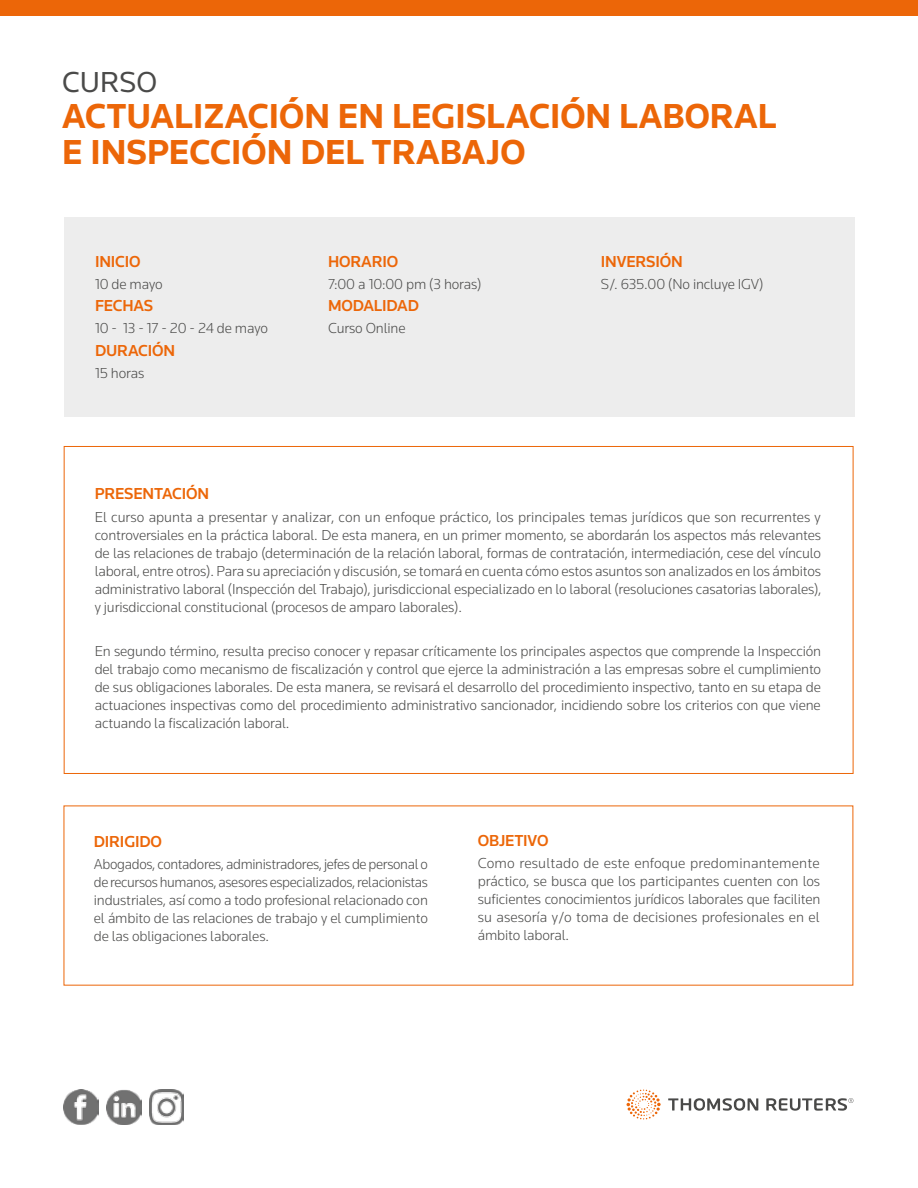
<style>
.page{position:relative;width:918px;height:1188px;background:#fff}
.page>*{position:absolute;margin:0;border:0;box-sizing:border-box;transform-origin:0 0}
.t1{font:700 36px/36px "Knowledge";color:#ec6608}
.t2{font:30px "Knowledge";color:#4a4a49}
.t3{font:500 16.5px "Knowledge";letter-spacing:-.01em;color:#ec6608}
.t4{font:300 15px/18px "Knowledge";letter-spacing:-.01em;color:#4a4a49;text-align:justify}
</style>
<div class="page">
<div style="left:64px;top:217px;width:790px;height:200px;background:#ededed"></div>
<div style="left:0;top:0;width:918px;height:16px;background:#ec6608"></div>
<img style="left:64px;top:1090px;width:34px;height:34px">
<img style="left:149px;top:1090px;width:35px;height:34px">
<img style="left:106px;top:1090px;width:35px;height:34px">
<svg style="left:627px;top:1090px;width:34px;height:29px"></svg>
<svg style="left:668px;top:1098px;width:185px;height:13px"></svg>
<h2 class="t2" style="left:62px;top:63px;width:96px">CURSO</h2>
<h1 class="t1" style="left:62px;top:97px;width:716px">ACTUALIZACIÓN EN LEGISLACIÓN LABORAL<br>E INSPECCIÓN DEL TRABAJO</h1>
<p class="t3" style="left:95px;top:251px;width:47px">INICIO</p>
<p class="t4" style="left:95px;top:275px;width:69px">10 de mayo</p>
<p class="t3" style="left:95px;top:295px;width:60px">FECHAS</p>
<p class="t4" style="left:95px;top:319px;width:174px">10 - 13 - 17 - 20 - 24 de mayo</p>
<p class="t3" style="left:95px;top:340px;width:82px">DURACIÓN</p>
<p class="t4" style="left:95px;top:364px;width:51px">15 horas</p>
<p class="t3" style="left:328px;top:251px;width:72px">HORARIO</p>
<p class="t4" style="left:328px;top:275px;width:155px">7:00 a 10:00 pm (3 horas)</p>
<p class="t3" style="left:328px;top:295px;width:92px">MODALIDAD</p>
<p class="t4" style="left:328px;top:319px;width:79px">Curso Online</p>
<p class="t3" style="left:601px;top:251px;width:83px">INVERSIÓN</p>
<p class="t4" style="left:601px;top:275px;width:164px">S/. 635.00 (No incluye IGV)</p>
<p class="t3" style="left:95px;top:484px;width:116px">PRESENTACIÓN</p>
<p class="t4" style="left:95px;top:507px;width:728px">El curso apunta a presentar y analizar, con un enfoque práctico, los principales temas jurídicos que son recurrentes y controversiales en la práctica laboral. De esta manera, en un primer momento, se abordarán los aspectos más relevantes de las relaciones de trabajo (determinación de la relación laboral, formas de contratación, intermediación, cese del vínculo laboral, entre otros). Para su apreciación y discusión, se tomará en cuenta cómo estos asuntos son analizados en los ámbitos administrativo laboral (Inspección del Trabajo), jurisdiccional especializado en lo laboral (resoluciones casatorias laborales), y jurisdiccional constitucional (procesos de amparo laborales).</p>
<p class="t4" style="left:95px;top:642px;width:728px">En segundo término, resulta preciso conocer y repasar críticamente los principales aspectos que comprende la Inspección del trabajo como mecanismo de fiscalización y control que ejerce la administración a las empresas sobre el cumplimiento de sus obligaciones laborales. De esta manera, se revisará el desarrollo del procedimiento inspectivo, tanto en su etapa de actuaciones inspectivas como del procedimiento administrativo sancionador, incidiendo sobre los criterios con que viene actuando la fiscalización laboral.</p>
<p class="t3" style="left:94px;top:831px;width:70px">DIRIGIDO</p>
<p class="t4" style="left:94px;top:855px;width:336px">Abogados, contadores, administradores, jefesdepersonal o de recursoshumanos,asesores especializados,relacionistas industriales, así como a todo profesional relacionado con el ámbito de las relaciones de trabajo y el cumplimiento de las obligaciones laborales.</p>
<p class="t3" style="left:478px;top:830px;width:72px">OBJETIVO</p>
<p class="t4" style="left:478px;top:854px;width:344px">Como resultado de este enfoque predominantemente práctico, se busca que los participantes cuenten con los suficientes conocimientos jurídicos laborales que faciliten su asesoría y/o toma de decisiones profesionales en el ámbito laboral.</p>
</div>
